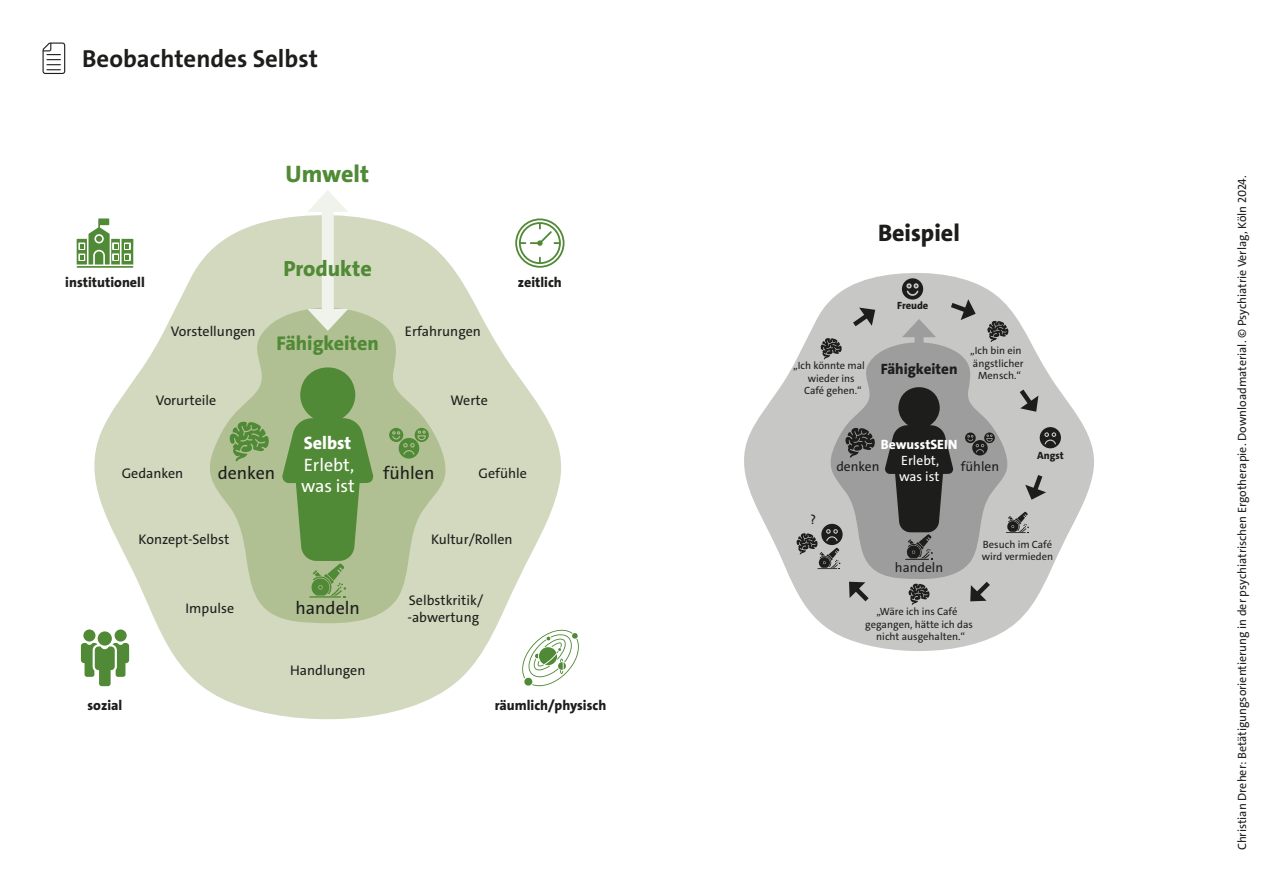
<style>
.page{position:relative;width:1263px;height:893px;background:#fff}
.page>*{position:absolute;margin:0;border:0;box-sizing:border-box;transform-origin:0 0}
.t1{font:700 24.75px "The Sans C4 s";color:#1d1d1b}
.t2{font:800 24px "The Sans C4 s";color:#1d1d1b}
.t3{font:800 24px "The Sans C4 s";color:#518a36}
.t4{font:800 22.05px "The Sans C4 s";color:#518a36}
.t5{font:800 19.95px "The Sans C4 s";color:#518a36}
.t6{font:18px "The Sans C4 s";color:#1d1d1b}
.t7{font:18px/21.6px "The Sans C4 s";color:#fff}
.t8{font:800 18px "The Sans C4 s";color:#fff}
.t9{font:800 15px "The Sans C4 s";color:#1d1d1b}
.t10{font:13.95px/16.8px "The Sans C4 s";color:#1d1d1b}
.t11{font:800 13.95px "The Sans C4 s";color:#1d1d1b}
.t12{font:13.5px "The Sans C4 s";color:#1d1d1b}
.t13{font:13.5px/16.2px "The Sans C4 s";color:#fff}
.t14{font:800 13.5px "The Sans C4 s";color:#fff}
.t15{font:12px "The Sans C4 s";color:#1d1d1b}
.t16{font:10.5px/12.6px "The Sans C4 s";color:#1d1d1b;text-align:center}
.t17{font:800 10.5px "The Sans C4 s";color:#1d1d1b}
</style>
<div class="page">
<svg style="left:80px;top:215px;width:485px;height:505px;fill:#d2d9bf"></svg>
<svg style="left:202px;top:297px;width:249px;height:329px;background:#c2cdaa"></svg>
<svg style="left:77px;top:218px;width:56px;height:47px"></svg>
<hr style="left:77px;top:266px;width:56px;height:2px;background:#518a36">
<svg style="left:515px;top:218px;width:49px;height:50px"></svg>
<div style="left:98px;top:631px;width:14px;height:15px;background:#518a36;border-radius:50%"></div>
<div style="left:83px;top:629px;width:12px;height:13px;background:#518a36;border-radius:50%"></div>
<div style="left:115px;top:629px;width:12px;height:13px;background:#518a36;border-radius:50%"></div>
<svg style="left:81px;top:643px;width:48px;height:43px"></svg>
<svg style="left:520px;top:626px;width:59px;height:60px"></svg>
<svg style="left:228px;top:419px;width:42px;height:43px;background:#85a768"></svg>
<svg style="left:389px;top:428px;width:40px;height:31px"></svg>
<svg style="left:282px;top:358px;width:91px;height:240px;background:#7ba15f"></svg>
<div style="left:322px;top:203px;width:12px;height:115px;background:#f0f3eb"></div>
<svg style="left:308px;top:190px;width:40px;height:22px"></svg>
<svg style="left:307px;top:309px;width:41px;height:22px"></svg>
<svg style="left:744px;top:273px;width:350px;height:378px;fill:#c7c7c6"></svg>
<svg style="left:825px;top:335px;width:187px;height:246px;background:#b1b1b1"></svg>
<svg style="left:844px;top:426px;width:31px;height:32px"></svg>
<svg style="left:987px;top:319px;width:22px;height:23px"></svg>
<svg style="left:820px;top:337px;width:22px;height:23px"></svg>
<svg style="left:908px;top:582px;width:22px;height:23px"></svg>
<svg style="left:965px;top:432px;width:30px;height:23px"></svg>
<svg style="left:1040px;top:427px;width:21px;height:21px"></svg>
<svg style="left:902px;top:278px;width:21px;height:22px"></svg>
<svg style="left:884px;top:380px;width:69px;height:180px;background:#565655"></svg>
<svg style="left:1006px;top:512px;width:23px;height:21px"></svg>
<svg style="left:796px;top:524px;width:47px;height:45px;background:#8a8a88"></svg>
<svg style="left:43px;top:43px;width:22px;height:31px"></svg>
<div style="left:914px;top:330px;width:9px;height:24px;background:#9d9d9d"></div>
<svg style="left:902px;top:319px;width:34px;height:18px"></svg>
<svg style="left:848px;top:308px;width:27px;height:23px"></svg>
<svg style="left:946px;top:299px;width:30px;height:21px"></svg>
<svg style="left:1015px;top:385px;width:23px;height:27px"></svg>
<svg style="left:1025px;top:470px;width:21px;height:30px"></svg>
<svg style="left:969px;top:577px;width:26px;height:25px"></svg>
<svg style="left:848px;top:581px;width:25px;height:25px"></svg>
<h1 class="t1" style="left:82px;top:43px;width:237px">Beobachtendes Selbst</h1>
<h2 class="t3" style="left:286px;top:159px;width:85px">Umwelt</h2>
<h3 class="t11" style="left:65px;top:273px;width:81px">institutionell</h3>
<h3 class="t10" style="left:171px;top:323px;width:86px">Vorstellungen</h3>
<h3 class="t10" style="left:156px;top:392px;width:62px">Vorurteile</h3>
<h3 class="t4" style="left:283px;top:254px;width:90px">Produkte</h3>
<h3 class="t5" style="left:276px;top:330px;width:104px">Fähigkeiten</h3>
<h3 class="t10" style="left:405px;top:323px;width:77px">Erfahrungen</h3>
<h3 class="t10" style="left:450px;top:392px;width:39px">Werte</h3>
<h3 class="t11" style="left:518px;top:273px;width:46px">zeitlich</h3>
<h3 class="t10" style="left:122px;top:465px;width:63px">Gedanken</h3>
<h3 class="t6" style="left:218px;top:462px;width:59px">denken</h3>
<h3 class="t8" style="left:304px;top:432px;width:49px">Selbst</h3>
<h3 class="t7" style="left:301px;top:454px;width:55px">Erlebt, was ist</h3>
<h3 class="t6" style="left:383px;top:462px;width:53px">fühlen</h3>
<h3 class="t10" style="left:478px;top:465px;width:50px">Gefühle</h3>
<h3 class="t10" style="left:139px;top:531px;width:92px">Konzept-Selbst</h3>
<h3 class="t10" style="left:431px;top:531px;width:83px">Kultur/Rollen</h3>
<h3 class="t10" style="left:186px;top:600px;width:50px">Impulse</h3>
<h3 class="t6" style="left:296px;top:596px;width:66px">handeln</h3>
<h3 class="t10" style="left:407px;top:592px;width:77px">Selbstkritik/ -abwertung</h3>
<h3 class="t10" style="left:290px;top:662px;width:77px">Handlungen</h3>
<h3 class="t11" style="left:88px;top:696px;width:36px">sozial</h3>
<h3 class="t11" style="left:495px;top:696px;width:113px">räumlich/physisch</h3>
<h2 class="t2" style="left:878px;top:217px;width:83px">Beispiel</h2>
<p class="t16" style="left:793px;top:359px;width:73px">„Ich könnte mal</p>
<p class="t16" style="left:808px;top:372px;width:48px">wieder ins</p>
<p class="t16" style="left:804px;top:385px;width:59px">Café gehen.“</p>
<p class="t17" style="left:897px;top:299px;width:33px">Freude</p>
<h3 class="t9" style="left:881px;top:359px;width:78px">Fähigkeiten</h3>
<p class="t16" style="left:970px;top:344px;width:55px">„Ich bin ein ängstlicher<br>Mensch.“</p>
<p class="t12" style="left:810px;top:510px;width:8px">?</p>
<p class="t14" style="left:881px;top:435px;width:78px">BewusstSEIN</p>
<p class="t13" style="left:899px;top:452px;width:42px">Erlebt, was ist</p>
<p class="t12" style="left:961px;top:458px;width:40px">fühlen</p>
<p class="t12" style="left:836px;top:458px;width:45px">denken</p>
<p class="t17" style="left:1037px;top:449px;width:28px">Angst</p>
<p class="t12" style="left:895px;top:559px;width:50px">handeln</p>
<p class="t16" style="left:982px;top:538px;width:73px;text-align:left">Besuch im Café wird vermieden</p>
<p class="t16" style="left:865px;top:605px;width:109px">„Wäre ich ins Café gegangen, hätte ich das nicht ausgehalten.“</p>
<p class="t15" style="left:1234px;top:850px;width:677px;rotate:-90deg">Christian Dreher: Betätigungsorientierung in der psychiatrischen Ergotherapie. Downloadmaterial. © Psychiatrie Verlag, Köln 2024.</p>
</div>
